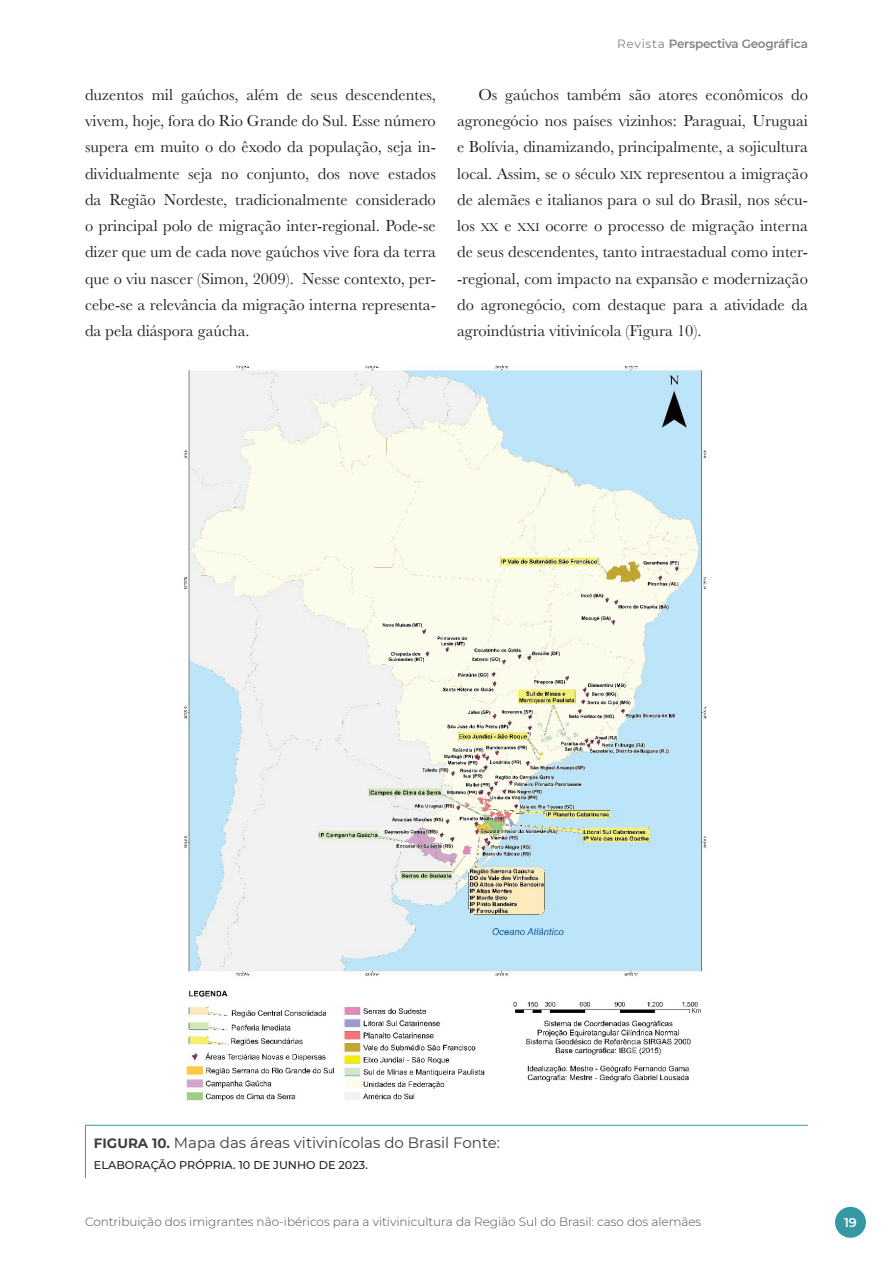
<style>
.page{position:relative;width:893px;height:1263px;background:#fff}
.page>*{position:absolute;margin:0;border:0;box-sizing:border-box;transform-origin:0 0}
.t1{font:16.5px/26.2px "Baskerville";color:#231f20;text-align:justify}
.t2{font:15px "Montserrat";color:#3e3e3f}
.t3{font:600 12.75px "Montserrat";color:#fff}
.t4{font:300 12px "Montserrat";color:#4b4c4d}
.t5{font:600 12px "Montserrat";letter-spacing:-.02em;color:#808285}
.t6{font:500 11.25px "Montserrat";color:#231f20}
.s1{font-weight:400}
.s2{font-size:11.7px}
.s3{font-weight:700;font-size:13.5px}
</style>
<div class="page">
<div style="left:835px;top:1207px;width:31px;height:31px;background:#3698a3;border-radius:50%"></div>
<hr style="left:85px;top:1125px;width:723px;height:1px;background:#3698a3">
<hr style="left:85px;top:1126px;width:1px;height:52px;background:#3698a3">
<img style="left:184px;top:365px;width:523px;height:736px">
<p class="t5" style="left:617px;top:36px;width:192px"><span class="s1">Revista</span> Perspectiva Geográfica</p>
<p class="t1" style="left:85px;top:82px;width:352px">duzentos mil gaúchos, além de seus descendentes, vivem, hoje, fora do Rio Grande do Sul. Esse número supera em muito o do êxodo da população, seja in&shy;dividualmente seja no conjunto, dos nove estados da Região Nordeste, tradicionalmente considerado o principal polo de migração inter-regional. Pode-se dizer que um de cada nove gaúchos vive fora da terra que o viu nascer (Simon, 2009). Nesse contexto, per&shy;cebe-se a relevância da migração interna representa&shy;da pela diáspora gaúcha.</p>
<p class="t1" style="left:457px;top:82px;width:352px;text-indent:21px">Os gaúchos também são atores econômicos do agronegócio nos países vizinhos: Paraguai, Uruguai e Bolívia, dinamizando, principalmente, a sojicultura local. Assim, se o século <span class="s2">XIX</span> representou a imigração de alemães e italianos para o sul do Brasil, nos sécu&shy;los <span class="s2">XX</span> e <span class="s2">XXI</span> ocorre o processo de migração interna de seus descendentes, tanto intraestadual como inter--regional, com impacto na expansão e modernização do agronegócio, com destaque para a atividade da agroindústria vitivinícola (Figura 10).</p>
<p class="t2" style="left:94px;top:1133px;width:408px"><span class="s3">FIGURA 10.</span> Mapa das áreas vitivinícolas do Brasil Fonte:</p>
<p class="t6" style="left:94px;top:1157px;width:275px">ELABORAÇÃO PRÓPRIA. 10 DE JUNHO DE 2023.</p>
<p class="t4" style="left:85px;top:1214px;width:618px">Contribuição dos imigrantes não-ibéricos para a vitivinicultura da Região Sul do Brasil: caso dos alemães</p>
<p class="t3" style="left:844px;top:1213px;width:14px">19</p>
</div>
